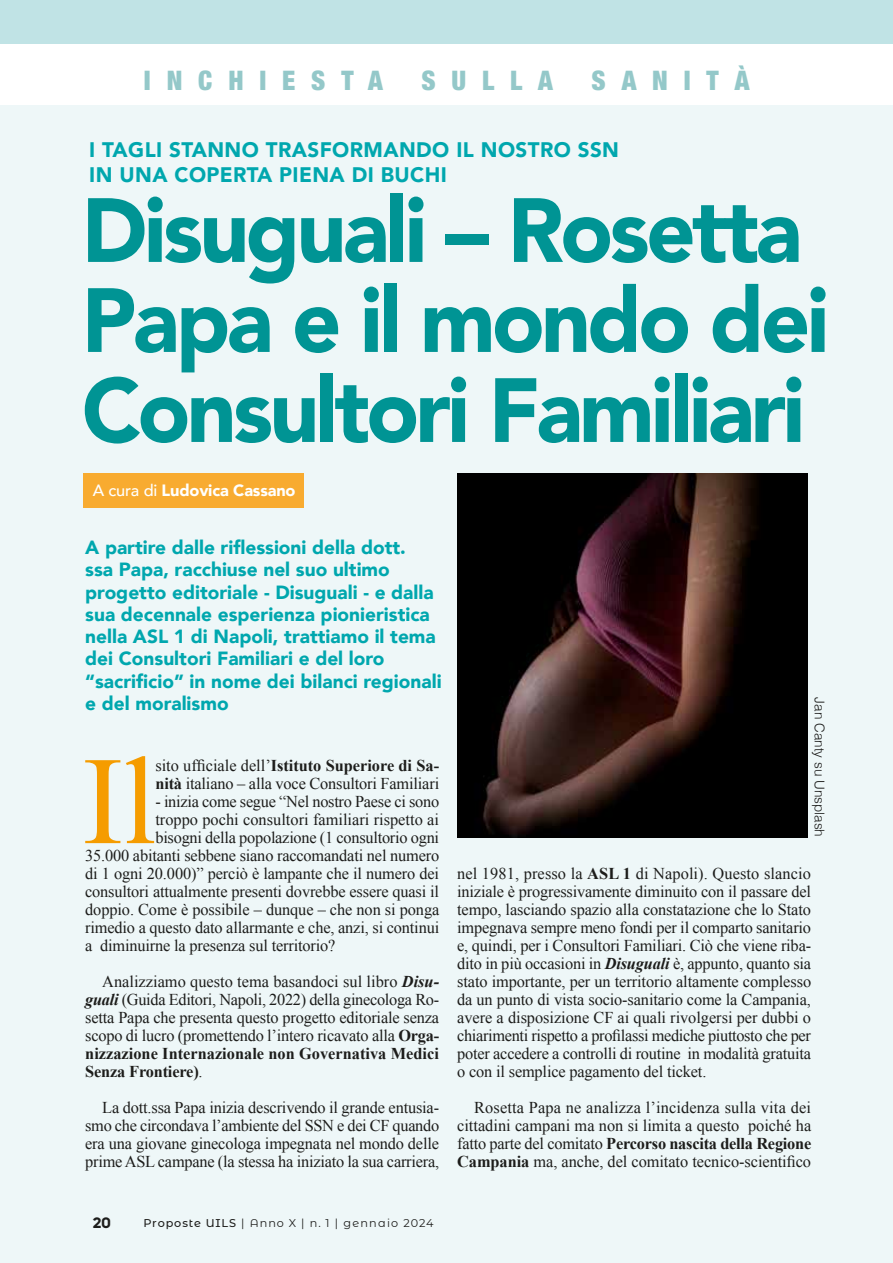
<style>
.page{position:relative;width:893px;height:1263px;background:#fff}
.page>*{position:absolute;margin:0;border:0;box-sizing:border-box;transform-origin:0 0}
.t1{font:125.25px "Times New Roman";color:#f59c00}
.t2{font:900 90px/90px "Avenir";letter-spacing:-.04em;color:#009494;scale:.96 1}
.t3{font:900 condensed 27px "Helvetica Neue";letter-spacing:.6em;color:#94c8c9}
.t4{font:900 21px/25.2px "Avenir";letter-spacing:.02em;color:#00a7ae}
.t5{font:900 19.05px/22.2px "Avenir";color:#00a7ae}
.t6{font:16.5px/18px "Times New Roman";letter-spacing:-.01em;color:#1d1d1b;text-align:justify}
.t7{font:900 16.35px "Avenir";letter-spacing:-.01em;color:#fff}
.t8{font:700 15px "Mazzard H";color:#1d1d1b}
.t9{font:300 13.5px "Helvetica";color:#1d1d1b}
.t10{font:11.25px "Montserrat Alternates";letter-spacing:.095em;color:#1d1d1b}
.s1{font-weight:500}
.s2{font-weight:700}
.s3{font-weight:700;font-style:italic}
</style>
<div class="page">
<div style="left:0;top:0;width:893px;height:44px;background:#c0e3e5"></div>
<div style="left:0;top:105px;width:893px;height:1158px;background:#eef7f8"></div>
<img style="left:457px;top:473px;width:351px;height:365px">
<div style="left:83px;top:473px;width:221px;height:34px;background:#f8ab30"></div>
<h3 class="t3" style="left:144px;top:64px;width:240px">INCHIESTA</h3>
<h3 class="t3" style="left:421px;top:64px;width:133px">SULLA</h3>
<h3 class="t3" style="left:592px;top:64px;width:159px">SANITÀ</h3>
<p class="t4" style="left:89px;top:137px;width:531px">I TAGLI STANNO TRASFORMANDO IL NOSTRO SSN<br>IN UNA COPERTA PIENA DI BUCHI</p>
<h2 class="t2" style="left:82px;top:183px;width:780px">Disuguali – Rosetta<br>Papa e il mondo dei<br>Consultori Familiari</h2>
<p class="t7" style="left:93px;top:476px;width:204px"><span class="s1">A cura di</span> Ludovica Cassano</p>
<p class="t5" style="left:85px;top:536px;width:358px">A partire dalle riflessioni della dott.<br>ssa Papa, racchiuse nel suo ultimo progetto editoriale - Disuguali - e dalla sua decennale esperienza pionieristica nella ASL 1 di Napoli, trattiamo il tema dei Consultori Familiari e del loro “sacrificio” in nome dei bilanci regionali e del moralismo</p>
<h1 class="t1" style="left:82px;top:717px;width:76px">Il</h1>
<p class="t6" style="left:155px;top:756px;width:285px">sito ufficiale dell’<span class="s2">Istituto Superiore di Sa&shy;nità</span> italiano – alla voce Consultori Familiari</p>
<p class="t6" style="left:155px;top:792px;width:285px">- inizia come segue “Nel nostro Paese ci sono</p>
<p class="t6" style="left:155px;top:810px;width:285px">troppo pochi consultori familiari rispetto ai</p>
<p class="t6" style="left:155px;top:828px;width:285px">bisogni della popolazione (1 consultorio ogni</p>
<p class="t6" style="left:85px;top:846px;width:356px">35.000 abitanti sebbene siano raccomandati nel numero</p>
<p class="t6" style="left:85px;top:864px;width:355px">di 1 ogni 20.000)” perciò è lampante che il numero dei</p>
<p class="t6" style="left:85px;top:882px;width:355px">consultori attualmente presenti dovrebbe essere quasi il</p>
<p class="t6" style="left:85px;top:900px;width:356px">doppio. Come è possibile – dunque – che non si ponga</p>
<p class="t6" style="left:85px;top:918px;width:355px">rimedio a questo dato allarmante e che, anzi, si continui</p>
<p class="t6" style="left:85px;top:936px;width:252px">a diminuirne la presenza sul territorio?</p>
<p class="t6" style="left:85px;top:972px;width:355px;text-indent:17px">Analizziamo questo tema basandoci sul libro <span class="s3">Disu&shy;guali</span> (Guida Editori, Napoli, 2022) della ginecologa Ro&shy;setta Papa che presenta questo progetto editoriale senza scopo di lucro (promettendo l’intero ricavato alla <span class="s2">Orga&shy;nizzazione Internazionale non Governativa Medici Senza Frontiere)</span>.</p>
<p class="t6" style="left:85px;top:1098px;width:355px;text-indent:17px">La dott.ssa Papa inizia descrivendo il grande entusia&shy;smo che circondava l’ambiente del SSN e dei CF quando era una giovane ginecologa impegnata nel mondo delle prime ASL campane (la stessa ha iniziato la sua carriera,</p>
<p class="t9" style="left:831px;top:697px;width:141px;rotate:90deg">Jan Canty su Unsplash</p>
<p class="t6" style="left:457px;top:864px;width:356px">nel 1981, presso la <span class="s2">ASL 1</span> di Napoli). Questo slancio iniziale è progressivamente diminuito con il passare del tempo, lasciando spazio alla constatazione che lo Stato impegnava sempre meno fondi per il comparto sanitario e, quindi, per i Consultori Familiari. Ciò che viene riba&shy;dito in più occasioni in <span class="s3">Disuguali</span> è, appunto, quanto sia stato importante, per un territorio altamente complesso da un punto di vista socio-sanitario come la Campania, avere a disposizione CF ai quali rivolgersi per dubbi o chiarimenti rispetto a profilassi mediche piuttosto che per poter accedere a controlli di routine in modalità gratuita o con il semplice pagamento del ticket.</p>
<p class="t6" style="left:457px;top:1098px;width:356px;text-indent:17px">Rosetta Papa ne analizza l’incidenza sulla vita dei cittadini campani ma non si limita a questo poiché ha fatto parte del comitato <span class="s2">Percorso nascita della Regione Campania</span> ma, anche, del comitato tecnico-scientifico</p>
<p class="t8" style="left:93px;top:1212px;width:19px">20</p>
<p class="t10" style="left:144px;top:1215px;width:291px"><span class="s1">Proposte UILS</span> | Anno X | n. 1 | gennaio 2024</p>
</div>
